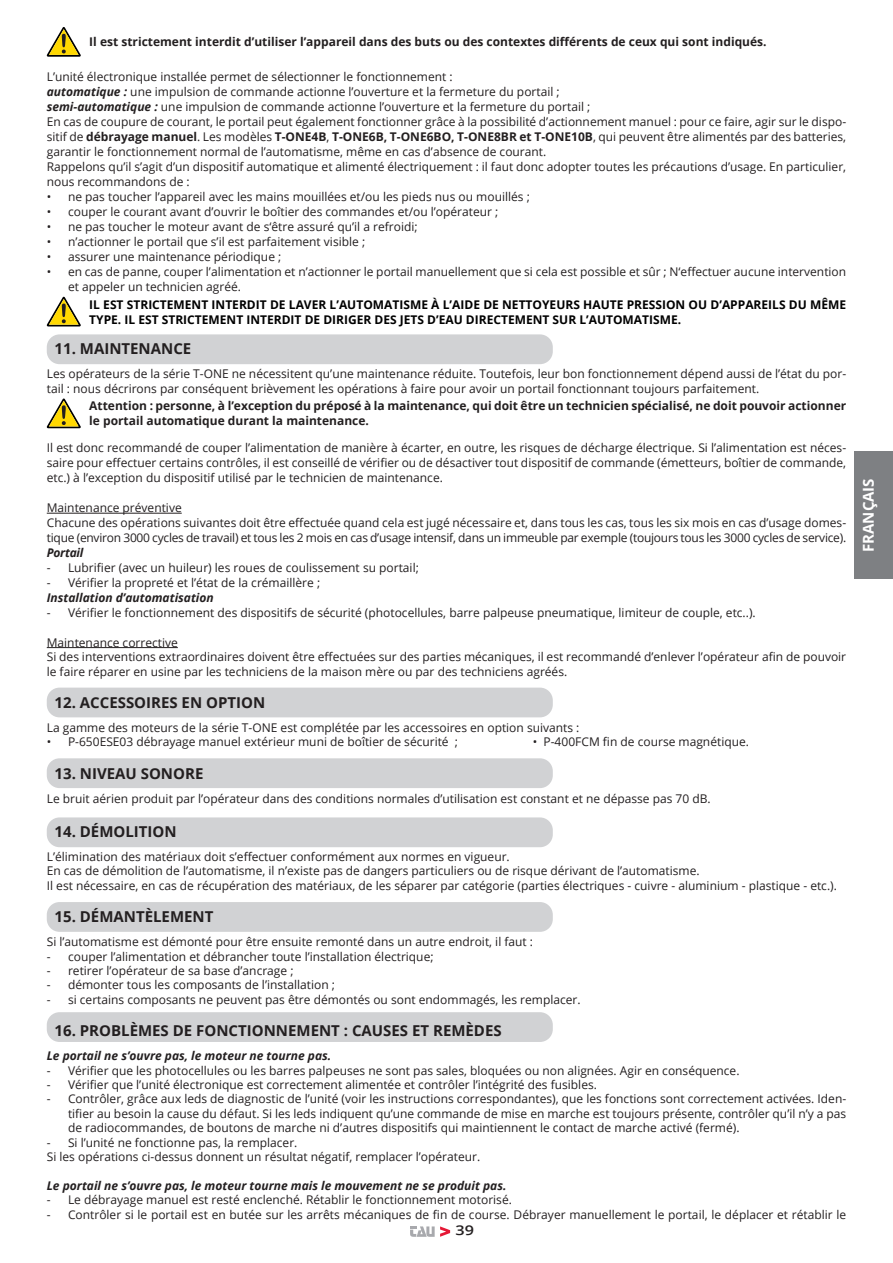
<style>
.page{position:relative;width:893px;height:1263px;background:#fff}
.page>*{position:absolute;margin:0;border:0;box-sizing:border-box;transform-origin:0 0}
.Titolo{font:700 15px "Open Sans";color:#231f20}
.t1{font:700 15px "Open Sans";color:#fff}
.t2{font:600 13.5px "Open Sans";color:#231f20;scale:1.2 1}
.Elenco_numerato{font:12px/15px "Open Sans";color:#231f20}
.Rientro10{font:12px/15px "Open Sans";color:#231f20;text-align:justify}
.Rientro10_con_trad{font:12px/15px "Open Sans";color:#231f20}
.Rientro_10G{font:700 12px/15px "Open Sans";color:#231f20}
.Elenco_numerato-2{font:12px/15px "Open Sans";letter-spacing:-.02em;color:#231f20}
.Rientro_10G-2{font:700 12px/15px "Open Sans";color:#000}
.Testo{font:italic 700 12px "Open Sans";color:#231f20}
.Testo-2{font:12px "Open Sans";color:#231f20}
.Testo-3{font:italic 700 12px "Open Sans";letter-spacing:-.02em;color:#231f20}
.s1{font-weight:700;font-style:italic}
.s2{font-weight:700}
</style>
<div class="page">
<svg style="left:410px;top:1226px;width:40px;height:11px"></svg>
<hr style="left:47px;top:513px;width:135px;height:1px;background:#231f20">
<hr style="left:47px;top:647px;width:131px;height:1px;background:#231f20">
<svg style="left:47px;top:27px;width:34px;height:30px"></svg>
<svg style="left:47px;top:297px;width:34px;height:29px"></svg>
<div style="left:47px;top:334px;width:506px;height:30px;background:#d1d2d4;border-radius:13px"></div>
<svg style="left:47px;top:398px;width:34px;height:30px"></svg>
<div style="left:47px;top:688px;width:506px;height:29px;background:#d1d2d4;border-radius:13px"></div>
<div style="left:47px;top:758px;width:506px;height:30px;background:#d1d2d4;border-radius:13px"></div>
<div style="left:47px;top:817px;width:506px;height:30px;background:#d1d2d4;border-radius:13px"></div>
<div style="left:47px;top:902px;width:506px;height:30px;background:#d1d2d4;border-radius:13px"></div>
<div style="left:47px;top:1012px;width:506px;height:30px;background:#d1d2d4;border-radius:13px"></div>
<div style="left:855px;top:451px;width:38px;height:128px;background:#7e8083"></div>
<p class="Rientro_10G" style="left:89px;top:34px;width:679px">Il est strictement interdit d’utiliser l’appareil dans des buts ou des contextes différents de ceux qui sont indiqués.</p>
<p class="Elenco_numerato" style="left:47px;top:69px;width:407px">L’unité électronique installée permet de sélectionner le fonctionnement :</p>
<p class="Elenco_numerato" style="left:47px;top:84px;width:514px"><span class="s1">automatique :</span> une impulsion de commande actionne l’ouverture et la fermeture du portail ;</p>
<p class="Elenco_numerato" style="left:47px;top:99px;width:545px"><span class="s1">semi-automatique :</span> une impulsion de commande actionne l’ouverture et la fermeture du portail ;</p>
<p class="Rientro10" style="left:47px;top:114px;width:801px">En cas de coupure de courant, le portail peut également fonctionner grâce à la possibilité d’actionnement manuel : pour ce faire, agir sur le dispo&shy;sitif de <span class="s2">débrayage manuel</span>. Les modèles <span class="s2">T-ONE4B</span>, <span class="s2">T-ONE6B, T-ONE6BO, T-ONE8BR et T-ONE10B</span>, qui peuvent être alimentés par des batteries, garantir le fonctionnement normal de l’automatisme, même en cas d’absence de courant.</p>
<p class="Rientro10" style="left:47px;top:159px;width:801px">Rappelons qu’il s’agit d’un dispositif automatique et alimenté électriquement : il faut donc adopter toutes les précautions d’usage. En particulier, nous recommandons de :</p>
<p class="Rientro10_con_trad" style="left:47px;top:189px;width:485px">• ne pas toucher l’appareil avec les mains mouillées et/ou les pieds nus ou mouillés ;</p>
<p class="Rientro10_con_trad" style="left:47px;top:204px;width:453px">• couper le courant avant d’ouvrir le boîtier des commandes et/ou l’opérateur ;</p>
<p class="Rientro10_con_trad" style="left:47px;top:219px;width:372px">• ne pas toucher le moteur avant de s‘être assuré qu’il a refroidi;</p>
<p class="Rientro10_con_trad" style="left:47px;top:234px;width:320px">• n’actionner le portail que s’il est parfaitement visible ;</p>
<p class="Rientro10_con_trad" style="left:47px;top:249px;width:236px">• assurer une maintenance périodique ;</p>
<p class="Rientro10_con_trad" style="left:68px;top:264px;width:780px;text-indent:-21px">• en cas de panne, couper l’alimentation et n’actionner le portail manuellement que si cela est possible et sûr ; N‘effectuer aucune intervention et appeler un technicien agréé.</p>
<p class="Rientro_10G-2" style="left:89px;top:297px;width:758px">IL EST STRICTEMENT INTERDIT DE LAVER L’AUTOMATISME À L’AIDE DE NETTOYEURS HAUTE PRESSION OU D’APPAREILS DU MÊME<br>TYPE. IL EST STRICTEMENT INTERDIT DE DIRIGER DES JETS D’EAU DIRECTEMENT SUR L’AUTOMATISME.</p>
<p class="Titolo" style="left:55px;top:337px;width:138px">11. MAINTENANCE</p>
<p class="Elenco_numerato" style="left:47px;top:365px;width:801px">Les opérateurs de la série T-ONE ne nécessitent qu’une maintenance réduite. Toutefois, leur bon fonctionnement dépend aussi de l’état du por&shy;tail : nous décrirons par conséquent brièvement les opérations à faire pour avoir un portail fonctionnant toujours parfaitement.</p>
<p class="Rientro_10G" style="left:89px;top:398px;width:758px">Attention : personne, à l’exception du préposé à la maintenance, qui doit être un technicien spécialisé, ne doit pouvoir actionner le portail automatique durant la maintenance.</p>
<p class="Elenco_numerato" style="left:47px;top:440px;width:801px;text-align:justify">Il est donc recommandé de couper l’alimentation de manière à écarter, en outre, les risques de décharge électrique. Si l’alimentation est néces&shy;saire pour effectuer certains contrôles, il est conseillé de vérifier ou de désactiver tout dispositif de commande (émetteurs, boîtier de commande, etc.) à l’exception du dispositif utilisé par le technicien de maintenance.</p>
<p class="Elenco_numerato" style="left:47px;top:500px;width:136px">Maintenance préventive</p>
<p class="Elenco_numerato-2" style="left:47px;top:515px;width:801px">Chacune des opérations suivantes doit être effectuée quand cela est jugé nécessaire et, dans tous les cas, tous les six mois en cas d’usage domes&shy;tique (environ 3000 cycles de travail) et tous les 2 mois en cas d’usage intensif, dans un immeuble par exemple (toujours tous les 3000 cycles de service).</p>
<p class="Testo-3" style="left:47px;top:544px;width:38px">Portail</p>
<p class="Elenco_numerato" style="left:47px;top:560px;width:374px">- Lubrifier (avec un huileur) les roues de coulissement su portail;</p>
<p class="Elenco_numerato" style="left:47px;top:575px;width:275px">- Vérifier la propreté et l’état de la crémaillère ;</p>
<p class="Testo" style="left:47px;top:589px;width:169px">Installation d’automatisation</p>
<p class="Elenco_numerato" style="left:47px;top:605px;width:710px">- Vérifier le fonctionnement des dispositifs de sécurité (photocellules, barre palpeuse pneumatique, limiteur de couple, etc..).</p>
<p class="Elenco_numerato" style="left:47px;top:634px;width:133px">Maintenance corrective</p>
<p class="Elenco_numerato" style="left:47px;top:649px;width:801px;line-height:14.4px">Si des interventions extraordinaires doivent être effectuées sur des parties mécaniques, il est recommandé d’enlever l’opérateur afin de pouvoir le faire réparer en usine par les techniciens de la maison mère ou par des techniciens agréés.</p>
<p class="Titolo" style="left:55px;top:692px;width:212px">12. ACCESSOIRES EN OPTION</p>
<p class="Elenco_numerato" style="left:47px;top:720px;width:534px">La gamme des moteurs de la série T-ONE est complétée par les accessoires en option suivants :</p>
<p class="Elenco_numerato" style="left:47px;top:734px;width:413px">• P-650ESE03 débrayage manuel extérieur muni de boîtier de sécurité ;</p>
<p class="Elenco_numerato" style="left:533px;top:734px;width:218px">• P-400FCM fin de course magnétique.</p>
<p class="Titolo" style="left:55px;top:763px;width:150px">13. NIVEAU SONORE</p>
<p class="Elenco_numerato" style="left:47px;top:790px;width:665px">Le bruit aérien produit par l’opérateur dans des conditions normales d’utilisation est constant et ne dépasse pas 70 dB.</p>
<p class="Titolo" style="left:55px;top:821px;width:124px">14. DÉMOLITION</p>
<p class="Elenco_numerato" style="left:47px;top:849px;width:464px">L’élimination des matériaux doit s’effectuer conformément aux normes en vigueur.</p>
<p class="Elenco_numerato" style="left:47px;top:863px;width:654px">En cas de démolition de l’automatisme, il n’existe pas de dangers particuliers ou de risque dérivant de l’automatisme.</p>
<p class="Elenco_numerato" style="left:47px;top:877px;width:792px">Il est nécessaire, en cas de récupération des matériaux, de les séparer par catégorie (parties électriques - cuivre - aluminium - plastique - etc.).</p>
<p class="Titolo" style="left:55px;top:906px;width:160px">15. DÉMANTÈLEMENT</p>
<p class="Elenco_numerato" style="left:47px;top:934px;width:488px">Si l’automatisme est démonté pour être ensuite remonté dans un autre endroit, il faut :</p>
<p class="Elenco_numerato" style="left:47px;top:948px;width:388px">- couper l’alimentation et débrancher toute l’installation électrique;</p>
<p class="Elenco_numerato" style="left:47px;top:963px;width:248px">- retirer l’opérateur de sa base d’ancrage ;</p>
<p class="Elenco_numerato" style="left:47px;top:977px;width:290px">- démonter tous les composants de l’installation ;</p>
<p class="Elenco_numerato" style="left:47px;top:991px;width:535px">- si certains composants ne peuvent pas être démontés ou sont endommagés, les remplacer.</p>
<p class="Titolo" style="left:55px;top:1020px;width:449px">16. PROBLÈMES DE FONCTIONNEMENT : CAUSES ET REMÈDES</p>
<p class="Testo" style="left:47px;top:1047px;width:286px">Le portail ne s’ouvre pas, le moteur ne tourne pas.</p>
<p class="Elenco_numerato" style="left:47px;top:1062px;width:694px">- Vérifier que les photocellules ou les barres palpeuses ne sont pas sales, bloquées ou non alignées. Agir en conséquence.</p>
<p class="Elenco_numerato" style="left:47px;top:1077px;width:552px">- Vérifier que l’unité électronique est correctement alimentée et contrôler l’intégrité des fusibles.</p>
<p class="Elenco_numerato" style="left:68px;top:1091px;width:780px;line-height:14.4px;text-align:justify;text-indent:-21px">- Contrôler, grâce aux leds de diagnostic de l’unité (voir les instructions correspondantes), que les fonctions sont correctement activées. Iden&shy;tifier au besoin la cause du défaut. Si les leds indiquent qu’une commande de mise en marche est toujours présente, contrôler qu’il n’y a pas de radiocommandes, de boutons de marche ni d’autres dispositifs qui maintiennent le contact de marche activé (fermé).</p>
<p class="Elenco_numerato" style="left:47px;top:1134px;width:252px">- Si l’unité ne fonctionne pas, la remplacer.</p>
<p class="Testo-2" style="left:47px;top:1148px;width:435px">Si les opérations ci-dessus donnent un résultat négatif, remplacer l’opérateur.</p>
<p class="Testo" style="left:47px;top:1177px;width:461px">Le portail ne s’ouvre pas, le moteur tourne mais le mouvement ne se produit pas.</p>
<p class="Elenco_numerato" style="left:47px;top:1192px;width:467px">- Le débrayage manuel est resté enclenché. Rétablir le fonctionnement motorisé.</p>
<p class="Elenco_numerato" style="left:47px;top:1206px;width:801px">- Contrôler si le portail est en butée sur les arrêts mécaniques de fin de course. Débrayer manuellement le portail, le déplacer et rétablir le</p>
<p class="t2" style="left:455px;top:1220px;width:17px">39</p>
<p class="t1" style="left:858px;top:552px;width:75px;rotate:-90deg">FRANÇAIS</p>
</div>
